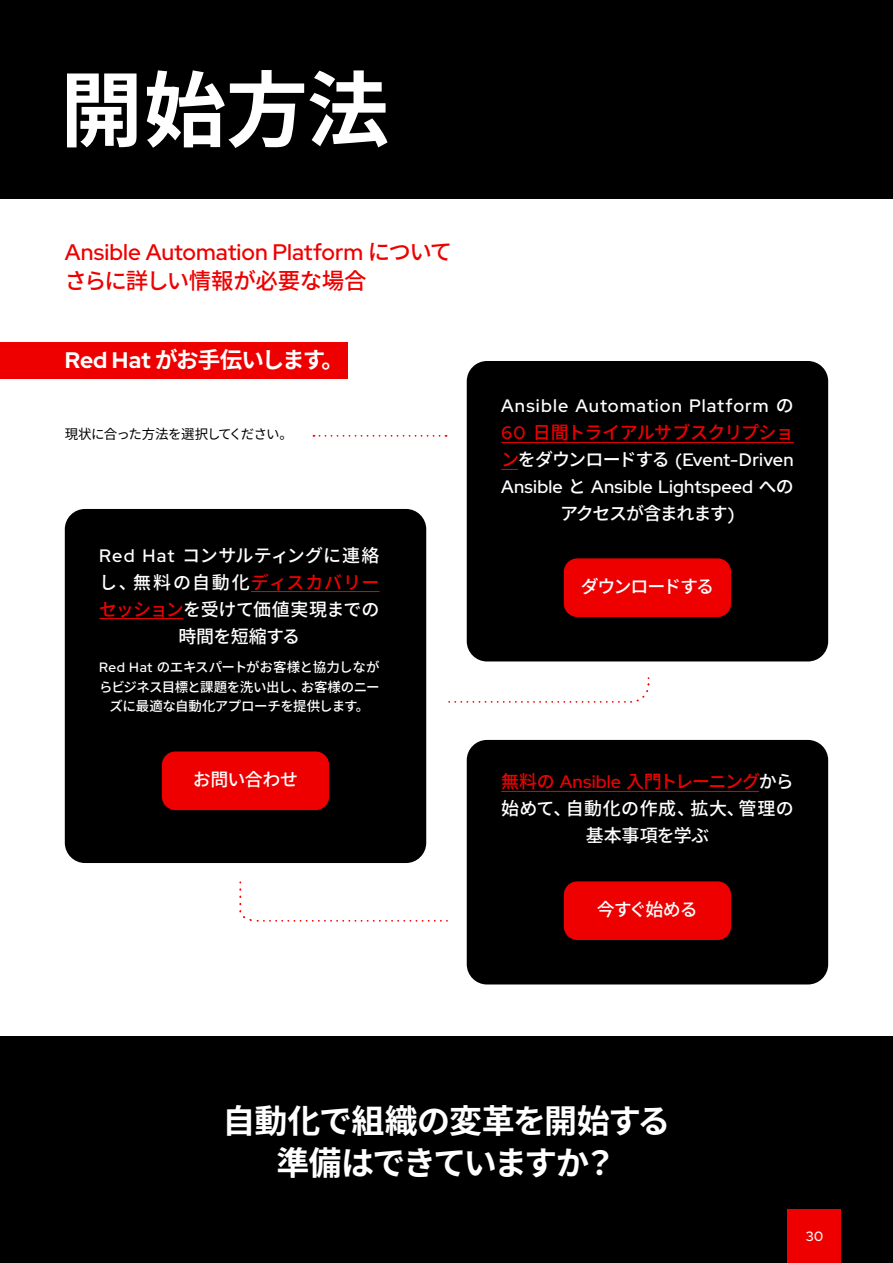
<style>
.page{position:relative;width:893px;height:1263px;background:#fff}
.page>*{position:absolute;margin:0;border:0;box-sizing:border-box;transform-origin:0 0}
.t1{font:700 82.5px "Noto Sans JP";color:#fff}
.t2{font:700 33px/42px "Noto Sans JP";letter-spacing:-.035em;color:#fff;text-align:center}
.t3{font:500 22.5px/28.5px "Red Hat Display";color:#e00}
.t4{font:700 22.5px "Noto Sans JP";letter-spacing:-.06em;color:#fff}
.t5{font:500 18px/27px "Red Hat Display";letter-spacing:.015em;color:#fff;text-align:center}
.t6{font:500 18px/27px "Noto Sans JP";letter-spacing:-.025em;color:#fff;text-align:center}
.t7{font:500 18px/27px "Noto Sans JP";letter-spacing:-.005em;color:#fff;text-align:center}
.t8{font:500 18px "Noto Sans JP";letter-spacing:-.07em;color:#fff}
.t9{font:500 13.5px/19.5px "Noto Sans JP";letter-spacing:-.035em;color:#fff;text-align:center}
.t10{font:13.5px "Noto Sans JP";letter-spacing:-.05em;color:#000}
.t11{font:500 13.5px "Red Hat Display";color:#fff}
.s1{font-family:"Noto Sans JP"}
.s2{font-family:"Red Hat Display"}
.s3{color:#e00}
.s4{font-family:"Noto Sans JP";color:#e00}
.s5{font-family:"Red Hat Display";color:#e00}
</style>
<div class="page">
<div style="left:0;top:0;width:893px;height:199px;background:#000"></div>
<div style="left:0;top:343px;width:347px;height:36px;background:#e00"></div>
<div style="left:467px;top:361px;width:361px;height:300px;background:#000;border-radius:20px"></div>
<div style="left:65px;top:509px;width:361px;height:354px;background:#000;border-radius:20px"></div>
<div style="left:467px;top:740px;width:361px;height:244px;background:#000;border-radius:20px"></div>
<div style="left:0;top:1036px;width:893px;height:227px;background:#000"></div>
<svg style="left:313px;top:435px;width:134px;height:2px"></svg>
<div style="left:788px;top:1209px;width:53px;height:54px;background:#e00"></div>
<hr style="left:501px;top:442px;width:293px;height:1px;background:#e00">
<svg style="left:501px;top:469px;width:17px;height:1px"></svg>
<hr style="left:501px;top:791px;width:258px;height:1px;background:#e00">
<div style="left:564px;top:558px;width:167px;height:59px;background:#e00;border-radius:14px"></div>
<div style="left:162px;top:751px;width:167px;height:59px;background:#e00;border-radius:14px"></div>
<div style="left:564px;top:881px;width:167px;height:59px;background:#e00;border-radius:14px"></div>
<hr style="left:251px;top:591px;width:128px;height:1px;background:#e00">
<hr style="left:99px;top:618px;width:84px;height:1px;background:#e00">
<svg style="left:448px;top:677px;width:202px;height:26px"></svg>
<svg style="left:239px;top:881px;width:209px;height:41px"></svg>
<p class="t1" style="left:60px;top:64px;width:330px">開始方法</p>
<p class="t3" style="left:65px;top:238px;width:389px">Ansible Automation Platform <span class="s1">についてさらに詳しい情報が必要な場合</span></p>
<p class="t4" style="left:65px;top:347px;width:281px"><span class="s2">Red Hat</span> がお手伝いします。</p>
<p class="t10" style="left:65px;top:426px;width:230px">現状に合った方法を選択してください。</p>
<p class="t7" style="left:99px;top:542px;width:282px"><span class="s2">Red Hat</span> コンサルティングに連絡し、無料の自動化<span class="s3">ディスカバリーセッション</span>を受けて価値実現までの時間を短縮する</p>
<p class="t9" style="left:99px;top:658px;width:282px"><span class="s2">Red Hat</span> のエキスパートがお客様と協力しながらビジネス目標と課題を洗い出し、お客様のニーズに最適な自動化アプローチを提供します。</p>
<p class="t6" style="left:193px;top:766px;width:107px">お問い合わせ</p>
<p class="t5" style="left:501px;top:392px;width:294px">Ansible Automation Platform <span class="s1">の<br></span><span class="s3">60</span> <span class="s4">日間トライアルサブスクリプション</span><span class="s1">をダウンロードする</span> (Event-Driven<br>Ansible <span class="s1">と</span> Ansible Lightspeed <span class="s1">へのアクセスが含まれます</span>)</p>
<p class="t8" style="left:581px;top:576px;width:135px">ダウンロードする</p>
<p class="t6" style="left:501px;top:769px;width:294px"><span class="s3">無料の</span> <span class="s5">Ansible</span> <span class="s3">入門トレーニング</span>から始めて、自動化の作成、拡大、管理の基本事項を学ぶ</p>
<p class="t6" style="left:597px;top:896px;width:102px">今すぐ始める</p>
<p class="t2" style="left:222px;top:1100px;width:450px">自動化で組織の変革を開始する準備はできていますか？</p>
<p class="t11" style="left:806px;top:1227px;width:19px">30</p>
</div>
